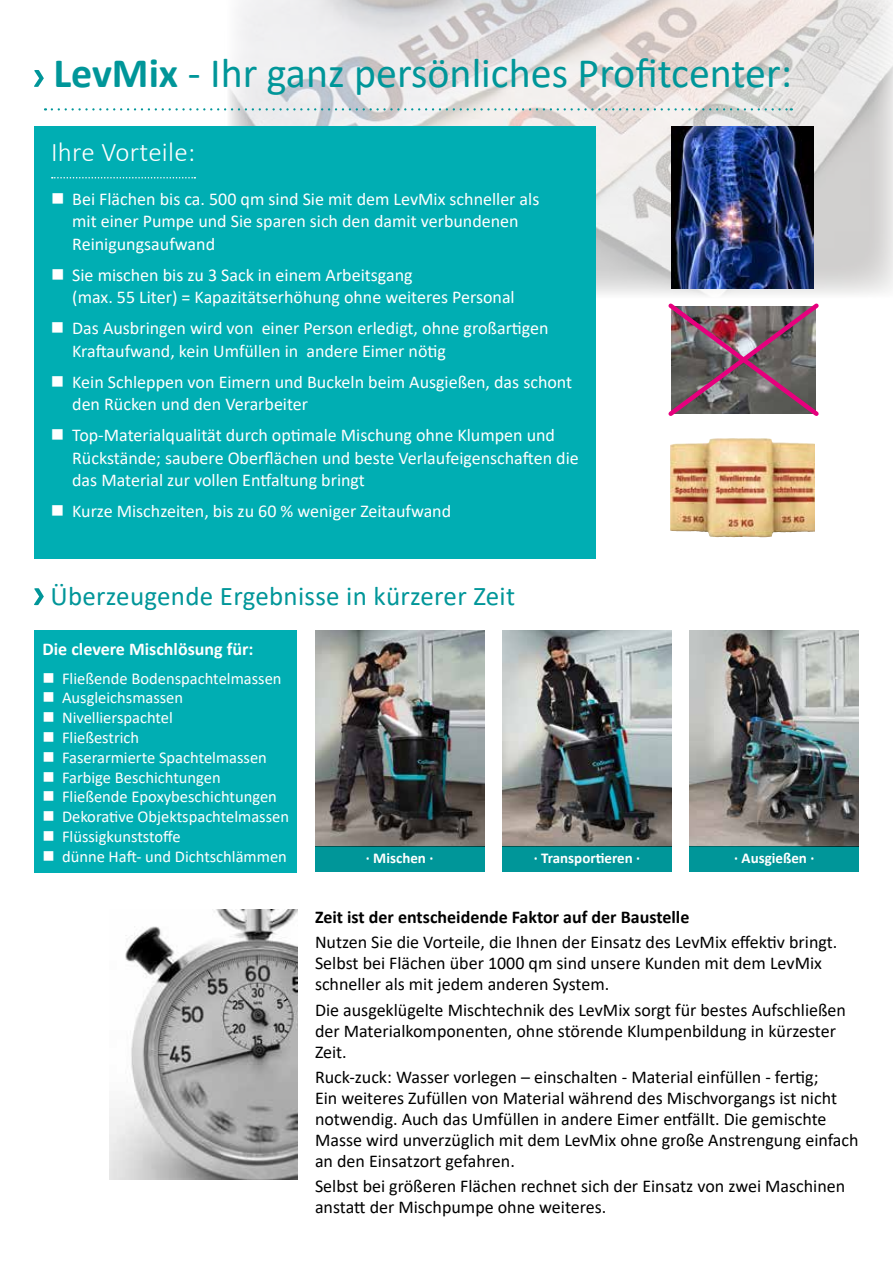
<style>
.page{position:relative;width:893px;height:1263px;background:#fff}
.page>*{position:absolute;margin:0;border:0;box-sizing:border-box;transform-origin:0 0}
.t1{font:42px "Calibri";color:#009699}
.t2{font:27px "Calibri";letter-spacing:.01em;color:#009699}
.t3{font:300 27px "Calibri";letter-spacing:.01em;color:#fff}
.t4{font:18px/21px "Calibri";color:#000}
.t5{font:18px/22.5px "Calibri";color:#fff}
.t6{font:700 18px "Calibri";color:#000}
.t7{font:700 18px "Calibri";color:#fff}
.t8{font:16.5px/19.8px "Calibri";color:#fff}
.t9{font:700 15px "Calibri";color:#fff}
.s1{font-weight:700}
</style>
<div class="page">
<img style="left:315px;top:630px;width:169px;height:216px">
<img style="left:502px;top:630px;width:170px;height:216px">
<img style="left:690px;top:630px;width:169px;height:216px">
<div style="left:315px;top:846px;width:169px;height:26px;background:#009699"></div>
<div style="left:502px;top:846px;width:170px;height:26px;background:#009699"></div>
<div style="left:690px;top:846px;width:169px;height:26px;background:#009699"></div>
<img style="left:229px;top:0;width:664px;height:296px">
<svg style="left:52px;top:108px;width:740px;height:3px"></svg>
<svg style="left:34px;top:70px;width:10px;height:17px"></svg>
<svg style="left:34px;top:588px;width:10px;height:17px"></svg>
<div style="left:34px;top:126px;width:562px;height:432px;background:#00aeb3"></div>
<svg style="left:52px;top:177px;width:143px;height:2px"></svg>
<img style="left:110px;top:909px;width:187px;height:270px">
<div style="left:34px;top:630px;width:263px;height:243px;background:#00aeb3"></div>
<img style="left:672px;top:126px;width:141px;height:162px">
<img style="left:668px;top:303px;width:151px;height:113px">
<img style="left:670px;top:438px;width:145px;height:99px">
<h1 class="t1" style="left:53px;top:44px;width:740px"><span class="s1">LevMix</span> - Ihr ganz persönliches Profitcenter:</h1>
<h2 class="t3" style="left:51px;top:136px;width:146px">Ihre Vorteile:</h2>
<p class="t5" style="left:72px;top:187px;width:469px">Bei Flächen bis ca. 500 qm sind Sie mit dem LevMix schneller als mit einer Pumpe und Sie sparen sich den damit verbundenen<br>Reinigungsaufwand</p>
<p class="t5" style="left:72px;top:263px;width:444px">Sie mischen bis zu 3 Sack in einem Arbeitsgang<br>(max. 55 Liter) = Kapazitätserhöhung ohne weiteres Personal</p>
<p class="t5" style="left:72px;top:317px;width:478px">Das Ausbringen wird von einer Person erledigt, ohne großartigen<br>Kraftaufwand, kein Umfüllen in andere Eimer nötig</p>
<p class="t5" style="left:72px;top:370px;width:502px">Kein Schleppen von Eimern und Buckeln beim Ausgießen, das schont den Rücken und den Verarbeiter</p>
<p class="t5" style="left:72px;top:424px;width:508px">Top-Materialqualität durch optimale Mischung ohne Klumpen und<br>Rückstände; saubere Oberflächen und beste Verlaufeigenschaften die das Material zur vollen Entfaltung bringt</p>
<p class="t5" style="left:72px;top:500px;width:381px">Kurze Mischzeiten, bis zu 60 % weniger Zeitaufwand</p>
<h2 class="t2" style="left:51px;top:577px;width:466px">Überzeugende Ergebnisse in kürzerer Zeit</h2>
<p class="t7" style="left:43px;top:636px;width:213px">Die clevere Mischlösung für:</p>
<p class="t8" style="left:62px;top:668px;width:229px">Fließende Bodenspachtelmassen<br>Ausgleichsmassen<br>Nivellierspachtel<br>Fließestrich<br>Faserarmierte Spachtelmassen<br>Farbige Beschichtungen<br>Fließende Epoxybeschichtungen<br>Dekorative Objektspachtelmassen<br>Flüssigkunststoffe<br>dünne Haft- und Dichtschlämmen</p>
<p class="t9" style="left:366px;top:848px;width:69px">· Mischen ·</p>
<p class="t9" style="left:534px;top:848px;width:108px">· Transportieren ·</p>
<p class="t9" style="left:734px;top:848px;width:82px">· Ausgießen ·</p>
<p class="t6" style="left:315px;top:904px;width:376px">Zeit ist der entscheidende Faktor auf der Baustelle</p>
<p class="t4" style="left:315px;top:931px;width:524px">Nutzen Sie die Vorteile, die Ihnen der Einsatz des LevMix effektiv bringt.<br>Selbst bei Flächen über 1000 qm sind unsere Kunden mit dem LevMix schneller als mit jedem anderen System.</p>
<p class="t4" style="left:315px;top:999px;width:532px">Die ausgeklügelte Mischtechnik des LevMix sorgt für bestes Aufschließen der Materialkomponenten, ohne störende Klumpenbildung in kürzester<br>Zeit.</p>
<p class="t4" style="left:315px;top:1066px;width:545px">Ruck-zuck: Wasser vorlegen – einschalten - Material einfüllen - fertig;<br>Ein weiteres Zufüllen von Material während des Mischvorgangs ist nicht notwendig. Auch das Umfüllen in andere Eimer entfällt. Die gemischte Masse wird unverzüglich mit dem LevMix ohne große Anstrengung einfach an den Einsatzort gefahren.</p>
<p class="t4" style="left:315px;top:1175px;width:532px">Selbst bei größeren Flächen rechnet sich der Einsatz von zwei Maschinen anstatt der Mischpumpe ohne weiteres.</p>
</div>
